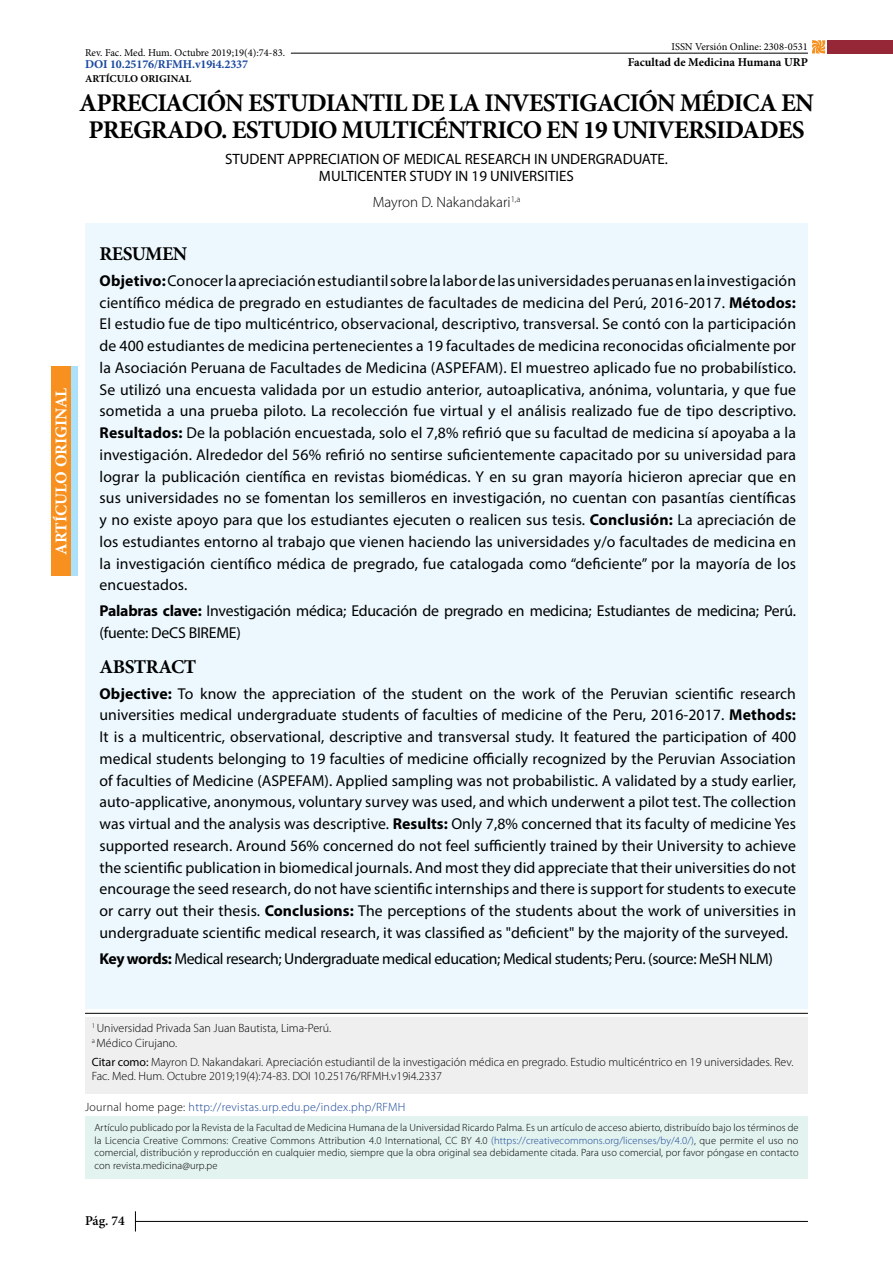
<style>
.page{position:relative;width:893px;height:1263px;background:#fff}
.page>*{position:absolute;margin:0;border:0;box-sizing:border-box;transform-origin:0 0}
.t1{font:700 25.5px/27px "Minion Pro";letter-spacing:-.03em;color:#000;text-align:center}
.t2{font:700 19.5px "Minion Pro";letter-spacing:-.025em;color:#000}
.t3{font:700 16.5px "Minion Pro";color:#fff}
.t4{font:15.75px/21.8px "Myriad Pro";letter-spacing:-.015em;color:#000;text-align:justify}
.t5{font:15px/16.5px "Myriad Pro";color:#000;text-align:center}
.t6{font:300 15px "Myriad Pro";color:#000}
.t7{font:600 13.5px "Minion Pro";color:#000}
.t8{font:300 12px/15px "Myriad Pro";color:#000}
.t9{font:300 12px "Myriad Pro";letter-spacing:.025em;color:#164397}
.t10{font:700 12px "Minion Pro";letter-spacing:-.01em;color:#17479e}
.t11{font:700 12px "Minion Pro";color:#000}
.t12{font:300 10.5px/12.6px "Myriad Pro";letter-spacing:.01em;color:#000;text-align:justify}
.t13{font:10.5px "Minion Pro";color:#000}
.t14{font:700 10.5px "Minion Pro";color:#000}
.s1{font-weight:700}
.s2{font-weight:400}
.s3{color:#000}
.s4{color:#164397}
</style>
<div class="page">
<div style="left:55px;top:366px;width:23px;height:209px;background:#abe1fa"></div>
<svg style="left:135px;top:1211px;width:1px;height:20px"></svg>
<hr style="left:135px;top:1221px;width:673px;height:1px;background:#000">
<div style="left:85px;top:1017px;width:723px;height:77px;background:#efeff0"></div>
<div style="left:85px;top:223px;width:723px;height:785px;background:#ecf8fe"></div>
<hr style="left:85px;top:1013px;width:723px;height:1px;background:#000">
<div style="left:828px;top:40px;width:65px;height:14px;background:#962736"></div>
<svg style="left:812px;top:40px;width:14px;height:14px"></svg>
<hr style="left:291px;top:53px;width:517px;height:1px;background:#000">
<div style="left:85px;top:1116px;width:723px;height:63px;background:#e3f3ef"></div>
<div style="left:51px;top:366px;width:19px;height:209px;background:#f7901e"></div>
<p class="t13" style="left:85px;top:46px;width:202px">Rev. Fac. Med. Hum. Octubre 2019;19(4):74-83.</p>
<p class="t10" style="left:85px;top:56px;width:165px">DOI 10.25176/RFMH.v19i4.2337</p>
<p class="t14" style="left:85px;top:71px;width:108px">ARTÍCULO ORIGINAL</p>
<p class="t13" style="left:671px;top:39px;width:138px">ISSN Versión Online: 2308-0531</p>
<p class="t11" style="left:628px;top:53px;width:182px">Facultad de Medicina Humana URP</p>
<h1 class="t1" style="left:79px;top:89px;width:736px">APRECIACIÓN ESTUDIANTIL DE LA INVESTIGACIÓN MÉDICA EN<br>PREGRADO. ESTUDIO MULTICÉNTRICO EN 19 UNIVERSIDADES</h1>
<p class="t5" style="left:225px;top:151px;width:444px">STUDENT APPRECIATION OF MEDICAL RESEARCH IN UNDERGRADUATE.<br>MULTICENTER STUDY IN 19 UNIVERSITIES</p>
<p class="t6" style="left:373px;top:193px;width:149px">Mayron D. Nakandakari<sup>1,a</sup></p>
<p class="t3" style="left:50px;top:555px;width:168px;rotate:-90deg">ARTÍCULO ORIGINAL</p>
<p class="t2" style="left:99px;top:240px;width:89px">RESUMEN</p>
<p class="t4" style="left:99px;top:269px;width:698px"><span class="s1">Objetivo:</span> Conocer la apreciación estudiantil sobre la labor de las universidades peruanas en la investigación científico médica de pregrado en estudiantes de facultades de medicina del Perú, 2016-2017. <span class="s1">Métodos:<br></span>El estudio fue de tipo multicéntrico, observacional, descriptivo, transversal. Se contó con la participación de 400 estudiantes de medicina pertenecientes a 19 facultades de medicina reconocidas oficialmente por la Asociación Peruana de Facultades de Medicina (ASPEFAM). El muestreo aplicado fue no probabilístico.<br>Se utilizó una encuesta validada por un estudio anterior, autoaplicativa, anónima, voluntaria, y que fue sometida a una prueba piloto. La recolección fue virtual y el análisis realizado fue de tipo descriptivo.<br><span class="s1">Resultados:</span> De la población encuestada, solo el 7,8% refirió que su facultad de medicina sí apoyaba a la investigación. Alrededor del 56% refirió no sentirse suficientemente capacitado por su universidad para lograr la publicación científica en revistas biomédicas. Y en su gran mayoría hicieron apreciar que en sus universidades no se fomentan los semilleros en investigación, no cuentan con pasantías científicas y no existe apoyo para que los estudiantes ejecuten o realicen sus tesis. <span class="s1">Conclusión:</span> La apreciación de los estudiantes entorno al trabajo que vienen haciendo las universidades y/o facultades de medicina en la investigación científico médica de pregrado, fue catalogada como “deficiente” por la mayoría de los encuestados.</p>
<p class="t4" style="left:100px;top:600px;width:698px"><span class="s1">Palabras clave:</span> Investigación médica; Educación de pregrado en medicina; Estudiantes de medicina; Perú. (fuente: DeCS BIREME)</p>
<p class="t2" style="left:99px;top:653px;width:98px">ABSTRACT</p>
<p class="t4" style="left:99px;top:682px;width:698px"><span class="s1">Objective:</span> To know the appreciation of the student on the work of the Peruvian scientific research universities medical undergraduate students of faculties of medicine of the Peru, 2016-2017. <span class="s1">Methods:<br></span>It is a multicentric, observational, descriptive and transversal study. It featured the participation of 400 medical students belonging to 19 faculties of medicine officially recognized by the Peruvian Association of faculties of Medicine (ASPEFAM). Applied sampling was not probabilistic. A validated by a study earlier, auto-applicative, anonymous, voluntary survey was used, and which underwent a pilot test. The collection was virtual and the analysis was descriptive. <span class="s1">Results:</span> Only 7,8% concerned that its faculty of medicine Yes supported research. Around 56% concerned do not feel sufficiently trained by their University to achieve the scientific publication in biomedical journals. And most they did appreciate that their universities do not encourage the seed research, do not have scientific internships and there is support for students to execute or carry out their thesis. <span class="s1">Conclusions:</span> The perceptions of the students about the work of universities in undergraduate scientific medical research, it was classified as "deficient" by the majority of the surveyed.</p>
<p class="t4" style="left:99px;top:947px;width:675px"><span class="s1">Key words:</span> Medical research; Undergraduate medical education; Medical students; Peru. (source: MeSH NLM)</p>
<p class="t8" style="left:92px;top:1021px;width:241px"><sup>1</sup> Universidad Privada San Juan Bautista, Lima-Perú. <sup>a</sup> Médico Cirujano.</p>
<p class="t8" style="left:92px;top:1054px;width:703px;line-height:14.4px"><span class="s2">Citar como:</span> Mayron D. Nakandakari. Apreciación estudiantil de la investigación médica en pregrado. Estudio multicéntrico en 19 universidades. Rev.<br>Fac. Med. Hum. Octubre 2019;19(4):74-83. DOI 10.25176/RFMH.v19i4.2337</p>
<p class="t9" style="left:85px;top:1100px;width:322px"><span class="s3">Journal home page:</span> http://revistas.urp.edu.pe/index.php/RFMH</p>
<p class="t12" style="left:94px;top:1121px;width:706px">Artículo publicado por la Revista de la Facultad de Medicina Humana de la Universidad Ricardo Palma. Es un artículo de acceso abierto, distribuído bajo los términos de la Licencia Creative Commons: Creative Commons Attribution 4.0 International, CC BY 4.0 <span class="s4">(https://creativecommons.org/licenses/by/4.0/)</span>, que permite el uso no comercial, distribución y reproducción en cualquier medio, siempre que la obra original sea debidamente citada. Para uso comercial, por favor póngase en contacto con revista.medicina@urp.pe</p>
<p class="t7" style="left:85px;top:1211px;width:41px">Pág. 74</p>
</div>
